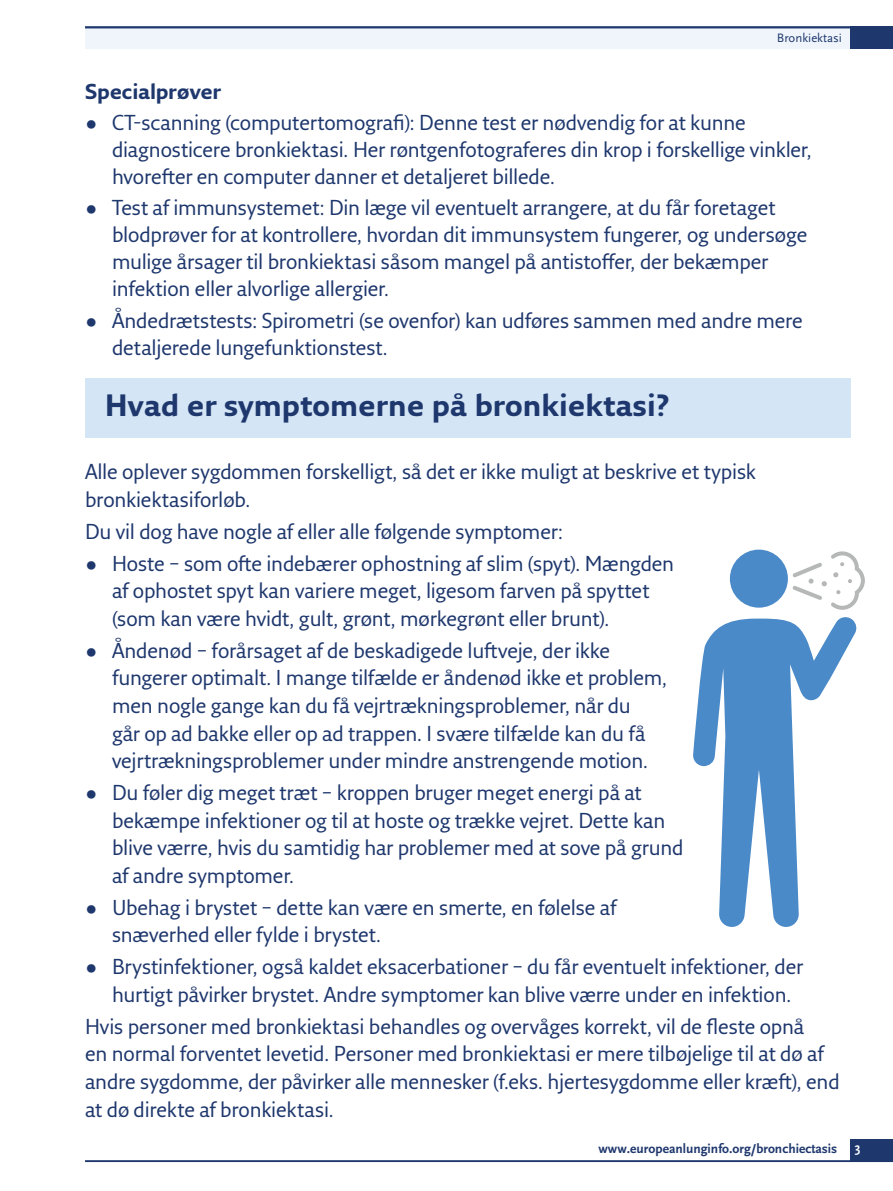
<style>
.page{position:relative;width:893px;height:1191px;background:#fff}
.page>*{position:absolute;margin:0;border:0;box-sizing:border-box;transform-origin:0 0}
.t1{font:700 30px "Fresco Sans Pro";color:#1e376d}
.H___B-head{font:21px/27.6px "Fresco Sans Pro";letter-spacing:-.01em;color:#1e376d}
.H___B-head-2{font:700 21px "Fresco Sans Pro";letter-spacing:-.01em;color:#1e376d}
.t2{font:700 13.5px "Scala Sans";color:#1e376d}
.t3{font:700 13.5px "Scala Sans";color:#fff}
.t4{font:12.75px "Scala Sans";color:#1e376d}
</style>
<div class="page">
<div style="left:85px;top:26px;width:808px;height:23px;background:#eff5fb"></div>
<div style="left:850px;top:26px;width:43px;height:23px;background:#1e376d"></div>
<div style="left:850px;top:1138px;width:43px;height:23px;background:#1e376d"></div>
<hr style="left:85px;top:26px;width:808px;height:2px;background:#1e376d">
<hr style="left:85px;top:1160px;width:808px;height:2px;background:#1e376d">
<div style="left:85px;top:378px;width:765px;height:60px;background:#d4e5f5"></div>
<div style="left:730px;top:549px;width:58px;height:58px;background:#4b8ac8;border-radius:50%"></div>
<svg style="left:693px;top:617px;width:164px;height:310px"></svg>
<svg style="left:792px;top:551px;width:73px;height:59px"></svg>
<p class="t4" style="left:777px;top:31px;width:67px">Bronkiektasi</p>
<p class="H___B-head-2" style="left:85px;top:78px;width:138px">Specialprøver</p>
<p class="H___B-head" style="left:112px;top:108px;width:701px;line-height:27px;text-indent:-27px">• CT-scanning (computertomografi): Denne test er nødvendig for at kunne diagnosticere bronkiektasi. Her røntgenfotograferes din krop i forskellige vinkler, hvorefter en computer danner et detaljeret billede.</p>
<p class="H___B-head" style="left:112px;top:194px;width:697px;line-height:27px;text-indent:-27px">• Test af immunsystemet: Din læge vil eventuelt arrangere, at du får foretaget blodprøver for at kontrollere, hvordan dit immunsystem fungerer, og undersøge mulige årsager til bronkiektasi såsom mangel på antistoffer, der bekæmper infektion eller alvorlige allergier.</p>
<p class="H___B-head" style="left:112px;top:306px;width:692px;line-height:27px;text-indent:-27px">• Åndedrætstests: Spirometri (se ovenfor) kan udføres sammen med andre mere detaljerede lungefunktionstest.</p>
<p class="t1" style="left:105px;top:386px;width:566px">Hvad er symptomerne på bronkiektasi?</p>
<p class="H___B-head" style="left:85px;top:457px;width:672px">Alle oplever sygdommen forskelligt, så det er ikke muligt at beskrive et typisk bronkiektasiforløb.</p>
<p class="H___B-head" style="left:85px;top:517px;width:480px">Du vil dog have nogle af eller alle følgende symptomer:</p>
<p class="H___B-head" style="left:112px;top:549px;width:564px;text-indent:-27px">• Hoste – som ofte indebærer ophostning af slim (spyt). Mængden af ophostet spyt kan variere meget, ligesom farven på spyttet (som kan være hvidt, gult, grønt, mørkegrønt eller brunt).</p>
<p class="H___B-head" style="left:112px;top:636px;width:557px;text-indent:-27px">• Åndenød – forårsaget af de beskadigede luftveje, der ikke fungerer optimalt. I mange tilfælde er åndenød ikke et problem, men nogle gange kan du få vejrtrækningsproblemer, når du<br>går op ad bakke eller op ad trappen. I svære tilfælde kan du få vejrtrækningsproblemer under mindre anstrengende motion.</p>
<p class="H___B-head" style="left:112px;top:778px;width:573px;text-indent:-27px">• Du føler dig meget træt – kroppen bruger meget energi på at bekæmpe infektioner og til at hoste og trække vejret. Dette kan blive værre, hvis du samtidig har problemer med at sove på grund af andre symptomer.</p>
<p class="H___B-head" style="left:112px;top:893px;width:506px;text-indent:-27px">• Ubehag i brystet – dette kan være en smerte, en følelse af snæverhed eller fylde i brystet.</p>
<p class="H___B-head" style="left:112px;top:952px;width:693px;text-indent:-27px">• Brystinfektioner, også kaldet eksacerbationer – du får eventuelt infektioner, der hurtigt påvirker brystet. Andre symptomer kan blive værre under en infektion.</p>
<p class="H___B-head" style="left:85px;top:1012px;width:756px">Hvis personer med bronkiektasi behandles og overvåges korrekt, vil de fleste opnå<br>en normal forventet levetid. Personer med bronkiektasi er mere tilbøjelige til at dø af andre sygdomme, der påvirker alle mennesker (f.eks. hjertesygdomme eller kræft), end at dø direkte af bronkiektasi.</p>
<p class="t2" style="left:598px;top:1141px;width:240px">www.europeanlunginfo.org/bronchiectasis</p>
<p class="t3" style="left:855px;top:1140px;width:7px">3</p>
</div>
